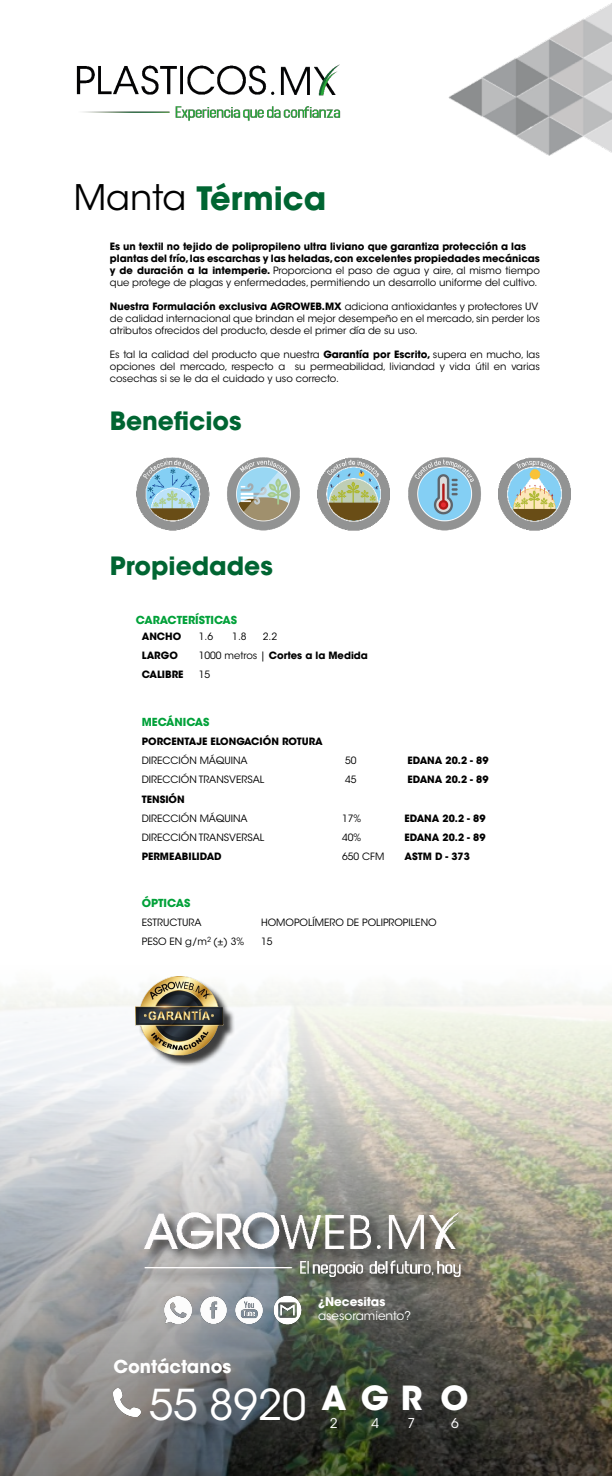
<style>
.page{position:relative;width:612px;height:1476px;background:#fff}
.page>*{position:absolute;margin:0;border:0;box-sizing:border-box;transform-origin:0 0}
.t1{font:42.3px "ITC Avant Garde Std";color:#fff}
.t2{font:700 32px "ITC Avant Garde Std";color:#006532}
.t3{font:700 25px "ITC Avant Garde Std";color:#006532}
.t4{font:700 17.8px "ITC Avant Garde Std";color:#fff}
.t5{font:13.5px "ITC Avant Garde Std";color:#fff}
.t6{font:12px "ITC Avant Garde Std";color:#fff}
.t7{font:700 12px "ITC Avant Garde Std";color:#fff}
.t8{font:700 11px "ITC Avant Garde Std";color:#00a139}
.t9{font:10px/12px "ITC Avant Garde Std";color:#000}
.t10{font:700 10px/12px "ITC Avant Garde Std";color:#000}
.s1{font-weight:400;font-size:35px;color:#000}
.s2{font-weight:400}
.s3{font-weight:700}
</style>
<div class="page">
<img style="left:0;top:989px;width:612px;height:486px">
<img style="left:76px;top:64px;width:265px;height:57px">
<img style="left:448px;top:3px;width:164px;height:153px">
<img style="left:136px;top:457px;width:74px;height:73px">
<img style="left:227px;top:457px;width:73px;height:73px">
<img style="left:317px;top:457px;width:73px;height:73px">
<img style="left:408px;top:457px;width:73px;height:73px">
<img style="left:498px;top:457px;width:73px;height:73px">
<img style="left:200px;top:1296px;width:27px;height:27px">
<img style="left:235px;top:1296px;width:28px;height:27px">
<img style="left:165px;top:1296px;width:27px;height:27px">
<img style="left:273px;top:1295px;width:29px;height:28px">
<img style="left:113px;top:1388px;width:28px;height:28px">
<div style="left:138px;top:978px;width:97px;height:88px;background:#000;opacity:.75"></div>
<img style="left:136px;top:976px;width:87px;height:83px">
<div style="left:143px;top:1209px;width:332px;height:81px;background:#000;opacity:.75"></div>
<img style="left:145px;top:1210px;width:315px;height:66px">
<h2 class="t2" style="left:74px;top:178px;width:254px"><span class="s1">Manta</span> Térmica</h2>
<p class="t10" style="left:110px;top:240px;width:432px">Es un textil no tejido de polipropileno ultra liviano que garantiza protección a las plantas del frío, las escarchas y las heladas, con excelentes propiedades mecánicas y de duración a la intemperie. <span class="s2">Proporciona el paso de agua y aire, al mismo tiempo que protege de plagas y enfermedades, permitiendo un desarrollo uniforme del cultivo.</span></p>
<p class="t9" style="left:110px;top:300px;width:432px"><span class="s3">Nuestra Formulación exclusiva AGROWEB.MX</span> adiciona antioxidantes y protectores UV de calidad internacional que brindan el mejor desempeño en el mercado, sin perder los atributos ofrecidos del producto, desde el primer día de su uso.</p>
<p class="t9" style="left:110px;top:348px;width:432px;text-align:justify">Es tal la calidad del producto que nuestra <span class="s3">Garantía por Escrito,</span> supera en mucho, las opciones del mercado, respecto a su permeabilidad, liviandad y vida útil en varias cosechas si se le da el cuidado y uso correcto.</p>
<h3 class="t3" style="left:110px;top:405px;width:133px">Beneficios</h3>
<h3 class="t3" style="left:110px;top:549px;width:165px">Propiedades</h3>
<p class="t8" style="left:136px;top:613px;width:103px">CARACTERÍSTICAS</p>
<p class="t10" style="left:142px;top:630px;width:41px">ANCHO</p>
<p class="t9" style="left:199px;top:630px;width:16px">1.6</p>
<p class="t9" style="left:232px;top:630px;width:16px">1.8</p>
<p class="t9" style="left:263px;top:630px;width:16px">2.2</p>
<p class="t10" style="left:142px;top:649px;width:38px">LARGO</p>
<p class="t10" style="left:199px;top:649px;width:171px"><span class="s2">1000 metros |</span> Cortes a la Medida</p>
<p class="t10" style="left:142px;top:668px;width:43px">CALIBRE</p>
<p class="t9" style="left:199px;top:668px;width:13px">15</p>
<p class="t8" style="left:142px;top:714px;width:69px">MECÁNICAS</p>
<p class="t10" style="left:142px;top:735px;width:182px">PORCENTAJE ELONGACIÓN ROTURA</p>
<p class="t9" style="left:142px;top:754px;width:107px">DIRECCIÓN MÁQUINA</p>
<p class="t9" style="left:345px;top:754px;width:13px">50</p>
<p class="t10" style="left:407px;top:754px;width:83px">EDANA 20.2 - 89</p>
<p class="t9" style="left:142px;top:773px;width:124px">DIRECCIÓN TRANSVERSAL</p>
<p class="t9" style="left:345px;top:773px;width:13px">45</p>
<p class="t10" style="left:407px;top:773px;width:83px">EDANA 20.2 - 89</p>
<p class="t10" style="left:142px;top:792px;width:44px">TENSIÓN</p>
<p class="t9" style="left:142px;top:812px;width:107px">DIRECCIÓN MÁQUINA</p>
<p class="t9" style="left:342px;top:812px;width:21px">17%</p>
<p class="t10" style="left:404px;top:812px;width:83px">EDANA 20.2 - 89</p>
<p class="t9" style="left:142px;top:831px;width:124px">DIRECCIÓN TRANSVERSAL</p>
<p class="t9" style="left:342px;top:831px;width:21px">40%</p>
<p class="t10" style="left:404px;top:831px;width:83px">EDANA 20.2 - 89</p>
<p class="t10" style="left:142px;top:850px;width:81px">PERMEABILIDAD</p>
<p class="t9" style="left:342px;top:850px;width:44px">650 CFM</p>
<p class="t10" style="left:404px;top:850px;width:67px">ASTM D - 373</p>
<p class="t8" style="left:142px;top:895px;width:50px">ÓPTICAS</p>
<p class="t9" style="left:142px;top:916px;width:61px">ESTRUCTURA</p>
<p class="t9" style="left:261px;top:916px;width:177px">HOMOPOLÍMERO DE POLIPROPILENO</p>
<p class="t9" style="left:142px;top:935px;width:104px">PESO EN g/m<sup>2</sup> (±) 3%</p>
<p class="t9" style="left:261px;top:935px;width:13px">15</p>
<h3 class="t4" style="left:113px;top:1354px;width:120px">Contáctanos</h3>
<p class="t7" style="left:318px;top:1293px;width:69px">¿Necesitas</p>
<p class="t6" style="left:318px;top:1308px;width:95px">asesoramiento?</p>
<h1 class="t1" style="left:149px;top:1378px;width:321px">55 8920 <sup>A</sup> <sup>G</sup> <sup>R</sup> <sup>O</sup></h1>
<h3 class="t5" style="left:330px;top:1414px;width:9px">2</h3>
<h3 class="t5" style="left:371px;top:1414px;width:9px">4</h3>
<h3 class="t5" style="left:408px;top:1414px;width:9px">7</h3>
<h3 class="t5" style="left:451px;top:1414px;width:9px">6</h3>
</div>
